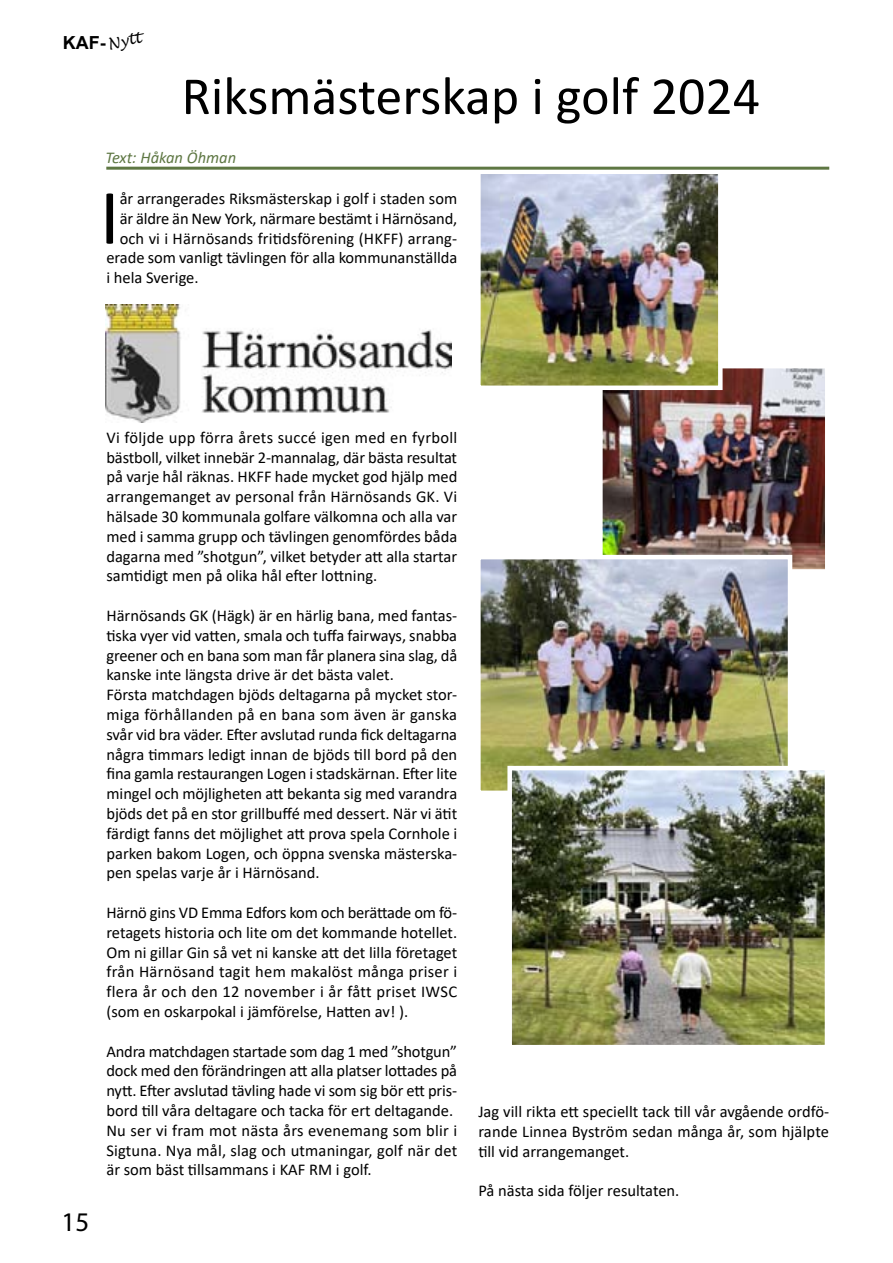
<style>
.page{position:relative;width:893px;height:1263px;background:#fff}
.page>*{position:absolute;margin:0;border:0;box-sizing:border-box;transform-origin:0 0}
.t1{font:78.9px "Calibri";color:#000}
.t2{font:54px "Calibri";color:#000}
.t3{font:27px "Myriad Pro";color:#000}
.t4{font:700 18px "Arial";color:#000}
.t5{font:16.5px/19.8px "Calibri";color:#000;text-align:justify}
.t6{font:italic 16.5px "Calibri";color:#5e7743}
.t7{font:italic 15px "Lucida Handwriting";color:#000}
</style>
<div class="page">
<img style="left:603px;top:369px;width:221px;height:200px">
<div style="left:598px;top:364px;width:231px;height:210px;border:4px solid #fff"></div>
<img style="left:481px;top:175px;width:237px;height:210px">
<div style="left:476px;top:170px;width:247px;height:220px;border:4px solid #fff"></div>
<img style="left:481px;top:560px;width:306px;height:230px">
<div style="left:476px;top:555px;width:316px;height:240px;border:4px solid #fff"></div>
<img style="left:512px;top:771px;width:312px;height:273px">
<div style="left:507px;top:766px;width:322px;height:283px;border:4px solid #fff"></div>
<hr style="left:106px;top:167px;width:723px;height:3px;background:#5e7743">
<img style="left:105px;top:304px;width:346px;height:118px">
<p class="t4" style="left:63px;top:30px;width:44px">KAF-</p>
<p class="t7" style="left:106px;top:36px;width:36px;rotate:-12deg">Nytt</p>
<h2 class="t2" style="left:182px;top:59px;width:580px">Riksmästerskap i golf 2024</h2>
<p class="t6" style="left:105px;top:146px;width:132px">Text: Håkan Öhman</p>
<h1 class="t1" style="left:100px;top:163px;width:21px">I</h1>
<p class="t5" style="left:120px;top:188px;width:339px">år arrangerades Riksmästerskap i golf i staden som</p>
<p class="t5" style="left:120px;top:208px;width:339px">är äldre än New York, närmare bestämt i Härnösand,</p>
<p class="t5" style="left:120px;top:228px;width:339px">och vi i Härnösands fritidsförening (HKFF) arrang-</p>
<p class="t5" style="left:106px;top:248px;width:352px">erade som vanligt tävlingen för alla kommunanställda</p>
<p class="t5" style="left:106px;top:267px;width:94px">i hela Sverige.</p>
<h3 class="t3" style="left:62px;top:1205px;width:29px">15</h3>
<p class="t5" style="left:106px;top:427px;width:352px">Vi följde upp förra årets succé igen med en fyrboll bästboll, vilket innebär 2-mannalag, där bästa resultat på varje hål räknas. HKFF hade mycket god hjälp med arrangemanget av personal från Härnösands GK. Vi hälsade 30 kommunala golfare välkomna och alla var med i samma grupp och tävlingen genomfördes båda dagarna med ”shotgun”, vilket betyder att alla startar samtidigt men på olika hål efter lottning.</p>
<p class="t5" style="left:106px;top:605px;width:352px;text-align:left">Härnösands GK (Hägk) är en härlig bana, med fantas&shy;tiska vyer vid vatten, smala och tuffa fairways, snabba greener och en bana som man får planera sina slag, då kanske inte längsta drive är det bästa valet.<br>Första matchdagen bjöds deltagarna på mycket stor&shy;miga förhållanden på en bana som även är ganska svår vid bra väder. Efter avslutad runda fick deltagarna några timmars ledigt innan de bjöds till bord på den fina gamla restaurangen Logen i stadskärnan. Efter lite mingel och möjligheten att bekanta sig med varandra bjöds det på en stor grillbuffé med dessert. När vi ätit färdigt fanns det möjlighet att prova spela Cornhole i parken bakom Logen, och öppna svenska mästerska&shy;pen spelas varje år i Härnösand.</p>
<p class="t5" style="left:106px;top:902px;width:352px">Härnö gins VD Emma Edfors kom och berättade om fö&shy;retagets historia och lite om det kommande hotellet.<br>Om ni gillar Gin så vet ni kanske att det lilla företaget från Härnösand tagit hem makalöst många priser i flera år och den 12 november i år fått priset IWSC (som en oskarpokal i jämförelse, Hatten av! ).</p>
<p class="t5" style="left:106px;top:1041px;width:352px;text-align:left">Andra matchdagen startade som dag 1 med ”shotgun” dock med den förändringen att alla platser lottades på nytt. Efter avslutad tävling hade vi som sig bör ett pris&shy;bord till våra deltagare och tacka för ert deltagande.<br>Nu ser vi fram mot nästa års evenemang som blir i Sigtuna. Nya mål, slag och utmaningar, golf när det är som bäst tillsammans i KAF RM i golf.</p>
<p class="t5" style="left:478px;top:1101px;width:352px">Jag vill rikta ett speciellt tack till vår avgående ordfö&shy;rande Linnea Byström sedan många år, som hjälpte till vid arrangemanget.</p>
<p class="t5" style="left:478px;top:1180px;width:203px">På nästa sida följer resultaten.</p>
</div>
